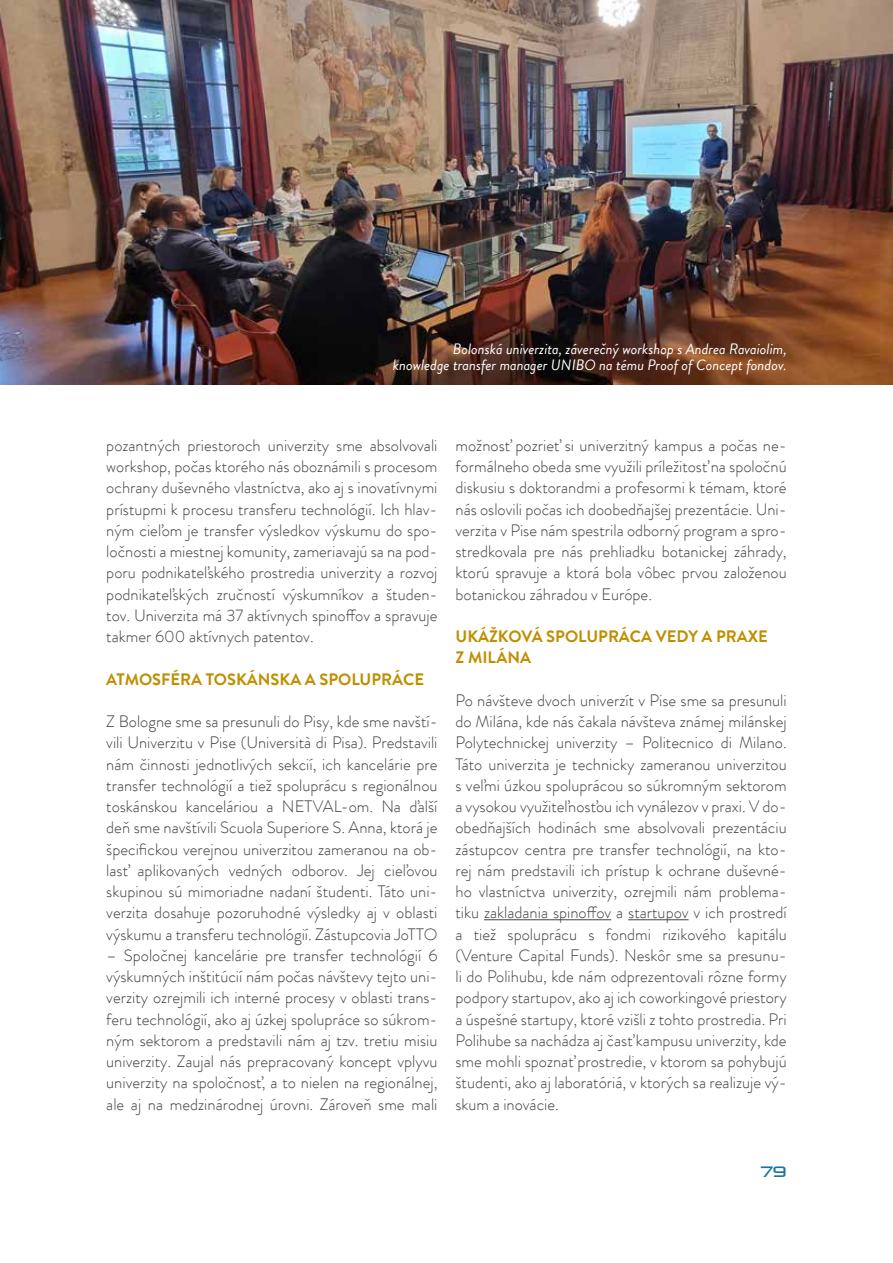
<style>
.page{position:relative;width:893px;height:1263px;background:#fff}
.page>*{position:absolute;margin:0;border:0;box-sizing:border-box;transform-origin:0 0}
.t1{font:300 16.5px/21.3px "Brandon Grotesque";color:#414042;text-align:justify}
.t2{font:700 16.5px/21.3px "Brandon Grotesque";color:#bf8f00}
.t3{font:italic 15px/16.5px "Brandon Grotesque";color:#fff;text-align:right}
.t4{font:15px "Pirulen";color:#1a769d}
</style>
<div class="page">
<hr style="left:484px;top:919px;width:127px;height:1px;background:#414042">
<hr style="left:628px;top:919px;width:61px;height:1px;background:#414042">
<img style="left:0;top:0;width:893px;height:385px">
<p class="t3" style="left:393px;top:340px;width:395px">Bolonská univerzita, záverečný workshop s Andrea Ravaiolim, knowledge transfer manager UNIBO na tému Proof of Concept fondov.</p>
<p class="t1" style="left:106px;top:434px;width:333px">pozantných priestoroch univerzity sme absolvovali workshop, počas ktorého nás oboznámili s procesom ochrany duševného vlastníctva, ako aj s inovatívnymi prístupmi k procesu transferu technológií. Ich hlav&shy;ným cieľom je transfer výsledkov výskumu do spo&shy;ločnosti a miestnej komunity, zameriavajú sa na pod&shy;poru podnikateľského prostredia univerzity a rozvoj podnikateľských zručností výskumníkov a študen&shy;tov. Univerzita má 37 aktívnych spinoffov a spravuje takmer 600 aktívnych patentov.</p>
<p class="t2" style="left:106px;top:668px;width:319px">ATMOSFÉRA TOSKÁNSKA A SPOLUPRÁCE</p>
<p class="t1" style="left:106px;top:711px;width:333px">Z Bologne sme sa presunuli do Pisy, kde sme navští&shy;vili Univerzitu v Pise (Università di Pisa). Predstavili nám činnosti jednotlivých sekcií, ich kancelárie pre transfer technológií a tiež spoluprácu s regionálnou toskánskou kanceláriou a NETVAL-om. Na ďalší deň sme navštívili Scuola Superiore S. Anna, ktorá je špecifickou verejnou univerzitou zameranou na ob&shy;lasť aplikovaných vedných odborov. Jej cieľovou skupinou sú mimoriadne nadaní študenti. Táto uni&shy;verzita dosahuje pozoruhodné výsledky aj v oblasti výskumu a transferu technológií. Zástupcovia JoTTO</p>
<p class="t1" style="left:106px;top:944px;width:333px">– Spoločnej kancelárie pre transfer technológií 6 výskumných inštitúcií nám počas návštevy tejto uni&shy;verzity ozrejmili ich interné procesy v oblasti trans&shy;feru technológií, ako aj úzkej spolupráce so súkrom&shy;ným sektorom a predstavili nám aj tzv. tretiu misiu univerzity. Zaujal nás prepracovaný koncept vplyvu univerzity na spoločnosť, a to nielen na regionálnej, ale aj na medzinárodnej úrovni. Zároveň sme mali</p>
<p class="t1" style="left:455px;top:434px;width:333px">možnosť pozrieť si univerzitný kampus a počas ne&shy;formálneho obeda sme využili príležitosť na spoločnú diskusiu s doktorandmi a profesormi k témam, ktoré nás oslovili počas ich doobedňajšej prezentácie. Uni&shy;verzita v Pise nám spestrila odborný program a spro&shy;stredkovala pre nás prehliadku botanickej záhrady, ktorú spravuje a ktorá bola vôbec prvou založenou botanickou záhradou v Európe.</p>
<p class="t2" style="left:455px;top:626px;width:314px">UKÁŽKOVÁ SPOLUPRÁCA VEDY A PRAXE<br>Z MILÁNA</p>
<p class="t1" style="left:455px;top:689px;width:333px">Po návšteve dvoch univerzít v Pise sme sa presunuli do Milána, kde nás čakala návšteva známej milánskej Polytechnickej univerzity – Politecnico di Milano.<br>Táto univerzita je technicky zameranou univerzitou s veľmi úzkou spoluprácou so súkromným sektorom a vysokou využiteľnosťou ich vynálezov v praxi. V do&shy;obedňajších hodinách sme absolvovali prezentáciu zástupcov centra pre transfer technológií, na kto&shy;rej nám predstavili ich prístup k ochrane duševné&shy;ho vlastníctva univerzity, ozrejmili nám problema&shy;tiku zakladania spinoffov a startupov v ich prostredí a tiež spoluprácu s fondmi rizikového kapitálu (Venture Capital Funds). Neskôr sme sa presunu&shy;li do Polihubu, kde nám odprezentovali rôzne formy podpory startupov, ako aj ich coworkingové priestory a úspešné startupy, ktoré vzišli z tohto prostredia. Pri Polihube sa nachádza aj časť kampusu univerzity, kde sme mohli spoznať prostredie, v ktorom sa pohybujú študenti, ako aj laboratóriá, v ktorých sa realizuje vý&shy;skum a inovácie.</p>
<p class="t4" style="left:760px;top:1162px;width:28px">79</p>
</div>
